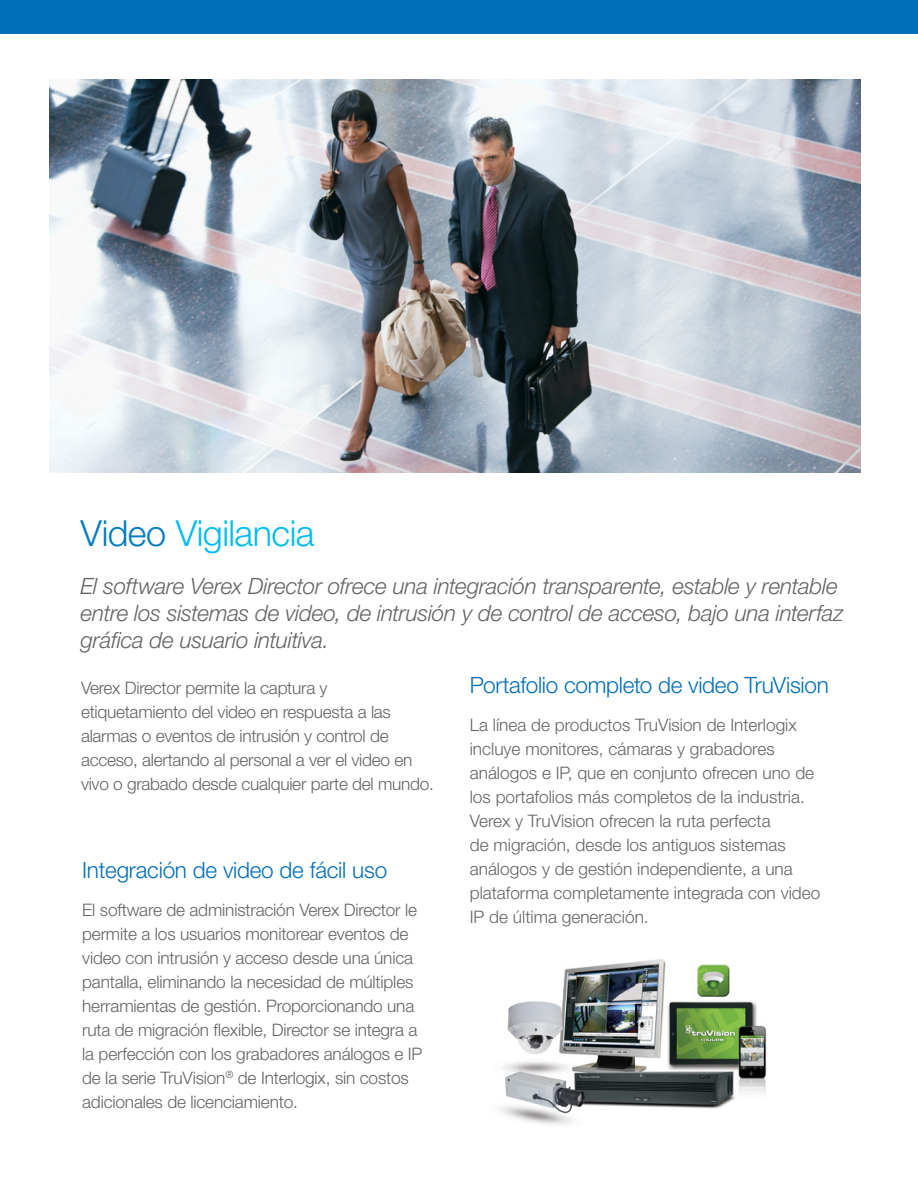
<style>
.page{position:relative;width:918px;height:1188px;background:#fff}
.page>*{position:absolute;margin:0;border:0;box-sizing:border-box;transform-origin:0 0}
.t1{font:300 36px "Helvetica Neue LT Std";letter-spacing:-.015em;color:#00bcf2}
.t2{font:italic 300 22.5px/27px "Helvetica Neue LT Std";letter-spacing:-.01em;color:#636466}
.t3{font:300 22.5px "Helvetica Neue LT Std";letter-spacing:-.01em;color:#006fba}
.t4{font:300 17.25px/24px "Helvetica Neue LT Std";letter-spacing:-.01em;color:#636466}
.s1{color:#007cc1}
</style>
<div class="page">
<img style="left:498px;top:959px;width:269px;height:166px">
<div style="left:0;top:0;width:918px;height:34px;background:#006fba"></div>
<img style="left:50px;top:79px;width:811px;height:393px">
<h1 class="t1" style="left:81px;top:521px;width:235px"><span class="s1">Video</span> Vigilancia</h1>
<h2 class="t2" style="left:81px;top:575px;width:764px">El software Verex Director ofrece una integración transparente, estable y rentable entre los sistemas de video, de intrusión y de control de acceso, bajo una interfaz gráfica de usuario intuitiva.</h2>
<p class="t4" style="left:81px;top:678px;width:355px">Verex Director permite la captura y etiquetamiento del video en respuesta a las alarmas o eventos de intrusión y control de acceso, alertando al personal a ver el video en vivo o grabado desde cualquier parte del mundo.</p>
<h2 class="t3" style="left:82px;top:862px;width:306px">Integración de video de fácil uso</h2>
<p class="t4" style="left:82px;top:899px;width:342px">El software de administración Verex Director le permite a los usuarios monitorear eventos de video con intrusión y acceso desde una única pantalla, eliminando la necesidad de múltiples herramientas de gestión. Proporcionando una ruta de migración flexible, Director se integra a la perfección con los grabadores análogos e IP de la serie TruVision<sup>®</sup> de Interlogix, sin costos adicionales de licenciamiento.</p>
<h2 class="t3" style="left:470px;top:677px;width:361px">Portafolio completo de video TruVision</h2>
<p class="t4" style="left:470px;top:714px;width:352px">La línea de productos TruVision de Interlogix incluye monitores, cámaras y grabadores análogos e IP, que en conjunto ofrecen uno de los portafolios más completos de la industria.<br>Verex y TruVision ofrecen la ruta perfecta<br>de migración, desde los antiguos sistemas análogos y de gestión independiente, a una plataforma completamente integrada con video IP de última generación.</p>
</div>
